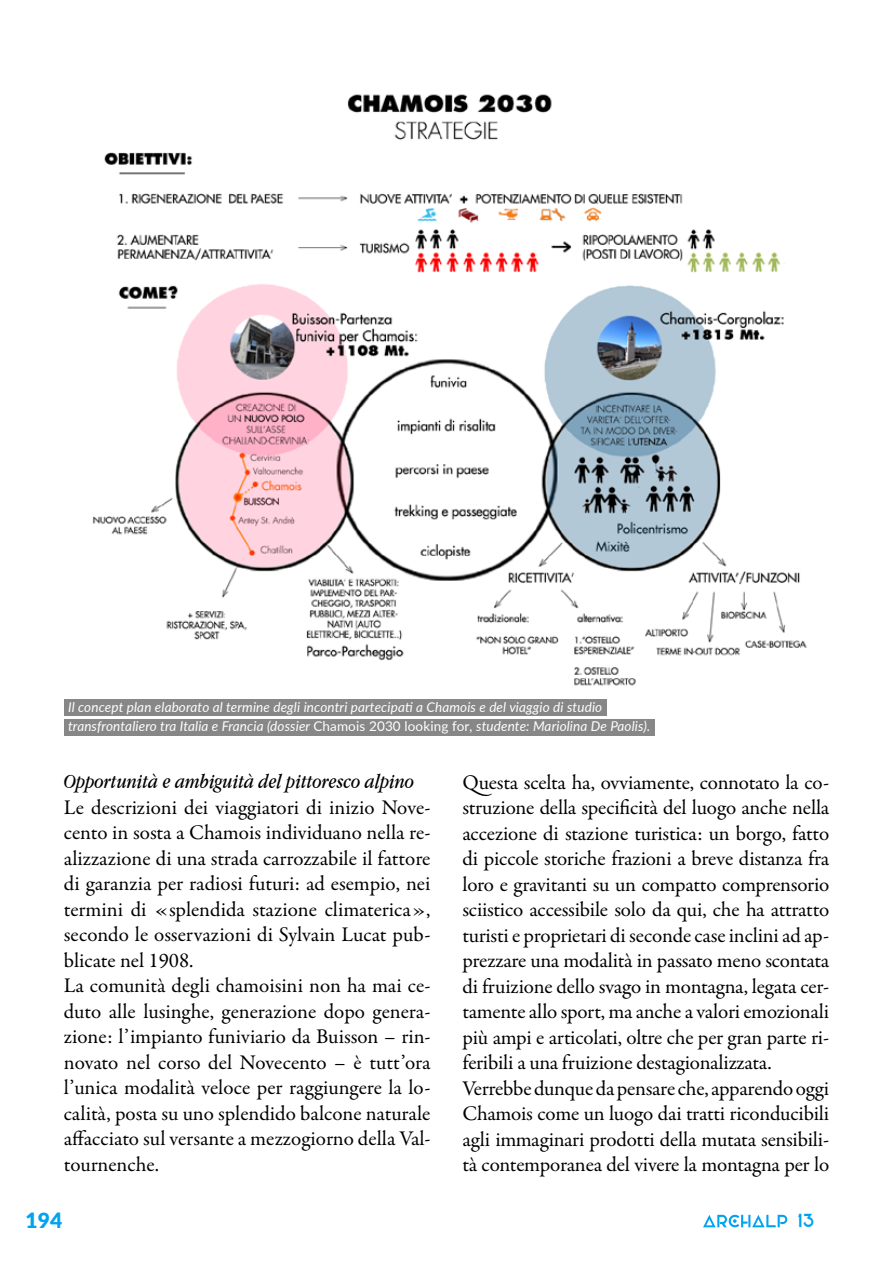
<style>
.page{position:relative;width:893px;height:1263px;background:#fff}
.page>*{position:absolute;margin:0;border:0;box-sizing:border-box;transform-origin:0 0}
.t1{font:21px/25.5px "Garamond Premr Pro";letter-spacing:-.01em;color:#000}
.t2{font:italic 21px "Apple Garamond";color:#000}
.t3{font:900 21px "Lato";color:#00a3ef}
.t4{font:18px "Elianto";color:#00a3ef}
.t5{font:italic 13.5px/19.5px "Lato";letter-spacing:.01em;color:#fff}
.s1{font-style:normal}
</style>
<div class="page">
<svg style="left:703px;top:1215px;width:84px;height:12px"></svg>
<img style="left:93px;top:94px;width:714px;height:592px">
<div style="left:64px;top:700px;width:543px;height:16px;background:#878787"></div>
<div style="left:64px;top:719px;width:591px;height:16px;background:#878787"></div>
<p class="t5" style="left:68px;top:697px;width:584px">Il concept plan elaborato al termine degli incontri partecipati a Chamois e del viaggio di studio transfrontaliero tra Italia e Francia (dossier <span class="s1">Chamois 2030 looking for</span>, studente: Mariolina De Paolis).</p>
<p class="t2" style="left:64px;top:769px;width:352px">Opportunità e ambiguità del pittoresco alpino</p>
<p class="t1" style="left:64px;top:795px;width:368px">Le descrizioni dei viaggiatori di inizio Nove&shy;cento in sosta a Chamois individuano nella re&shy;alizzazione di una strada carrozzabile il fattore di garanzia per radiosi futuri: ad esempio, nei termini di «splendida stazione climaterica», secondo le osservazioni di Sylvain Lucat pub&shy;blicate nel 1908.<br>La comunità degli chamoisini non ha mai ce&shy;duto alle lusinghe, generazione dopo genera&shy;zione: l’impianto funiviario da Buisson – rin&shy;novato nel corso del Novecento – è tutt’ora l’unica modalità veloce per raggiungere la lo&shy;calità, posta su uno splendido balcone naturale affacciato sul versante a mezzogiorno della Val&shy;tournenche.</p>
<p class="t1" style="left:462px;top:770px;width:368px">Questa scelta ha, ovviamente, connotato la co&shy;struzione della specificità del luogo anche nella accezione di stazione turistica: un borgo, fatto di piccole storiche frazioni a breve distanza fra loro e gravitanti su un compatto comprensorio sciistico accessibile solo da qui, che ha attratto turisti e proprietari di seconde case inclini ad ap&shy;prezzare una modalità in passato meno scontata di fruizione dello svago in montagna, legata cer&shy;tamente allo sport, ma anche a valori emozionali più ampi e articolati, oltre che per gran parte ri&shy;feribili a una fruizione destagionalizzata.<br>Verrebbe dunque da pensare che, apparendo oggi Chamois come un luogo dai tratti riconducibili agli immaginari prodotti della mutata sensibili&shy;tà contemporanea del vivere la montagna per lo</p>
<p class="t3" style="left:26px;top:1204px;width:38px">194</p>
<p class="t4" style="left:798px;top:1210px;width:18px">13</p>
</div>
